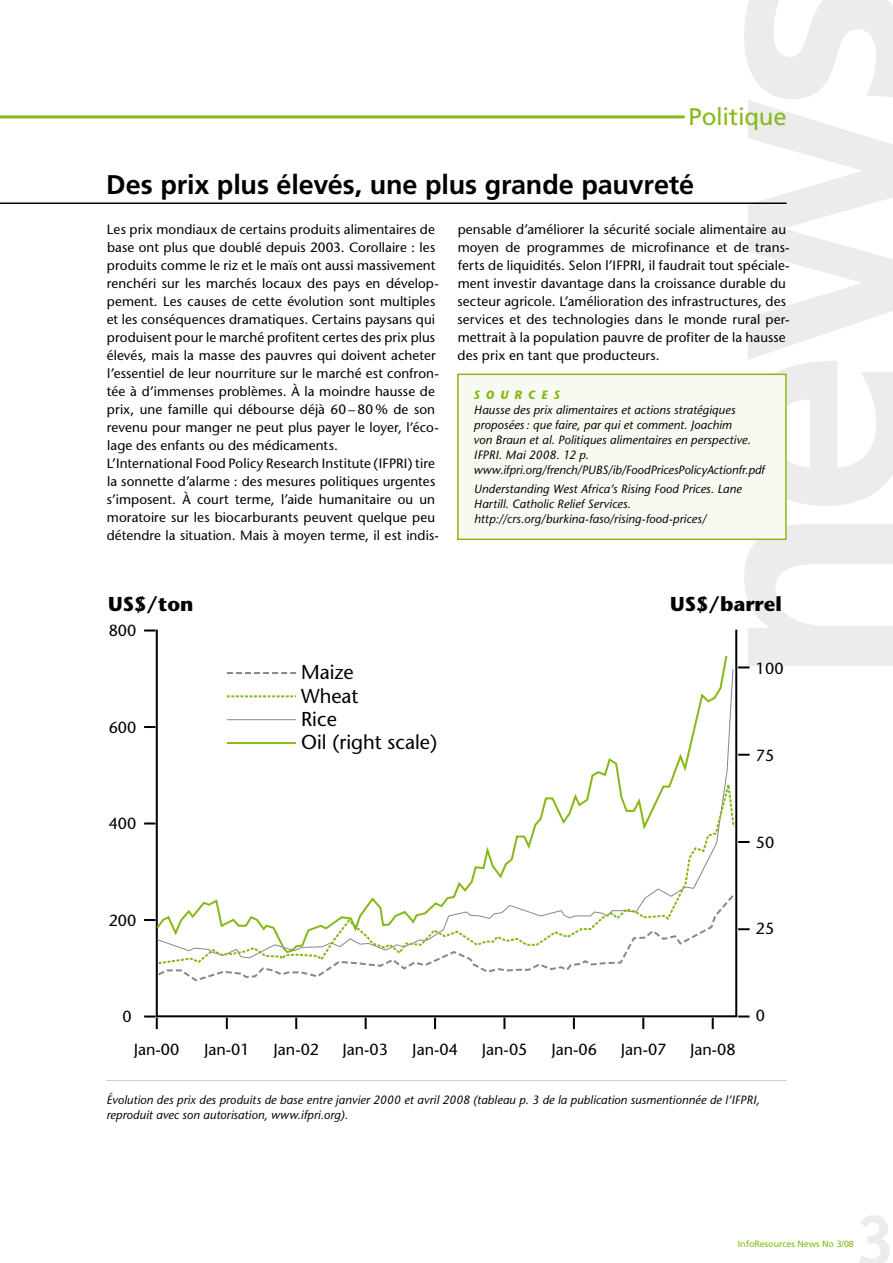
<style>
.page{position:relative;width:893px;height:1263px;background:#fff}
.page>*{position:absolute;margin:0;border:0;box-sizing:border-box;transform-origin:0 0}
.t1{font:700 27px "Frutiger";letter-spacing:-.005em;color:#000}
.t2{font:24px "Frutiger";letter-spacing:-.01em;color:#86b918}
.t3{font:20.1px/23.4px "Stone Sans";color:#000}
.t4{font:700 20.1px "Stone Sans";color:#000}
.t5{font:16.05px "Stone Sans";color:#000}
.t6{font:13.5px/18px "Stone Sans";letter-spacing:.005em;color:#000}
.t7{font:italic 12px/15px "Stone Sans";letter-spacing:.005em;color:#000}
.t8{font:italic 700 12px "Stone Sans";letter-spacing:.5em;color:#86b918}
.t9{font:9px "Frutiger";letter-spacing:-.01em;color:#86b918}
</style>
<div class="page">
<svg style="left:744px;top:0;width:149px;height:506px"></svg>
<div style="left:458px;top:374px;width:328px;height:165px;background:#f8faf2"></div>
<div style="left:457px;top:374px;width:330px;height:166px;border:2px solid #86b918"></div>
<hr style="left:0;top:202px;width:787px;height:2px;background:#000">
<svg style="left:226px;top:1018px;width:2px;height:11px"></svg>
<svg style="left:295px;top:1018px;width:2px;height:11px"></svg>
<svg style="left:365px;top:1018px;width:2px;height:11px"></svg>
<svg style="left:434px;top:1018px;width:2px;height:11px"></svg>
<svg style="left:503px;top:1018px;width:2px;height:11px"></svg>
<svg style="left:573px;top:1018px;width:2px;height:11px"></svg>
<svg style="left:642px;top:1018px;width:2px;height:11px"></svg>
<svg style="left:712px;top:1018px;width:2px;height:11px"></svg>
<svg style="left:144px;top:1015px;width:14px;height:14px"></svg>
<svg style="left:144px;top:919px;width:10px;height:2px"></svg>
<svg style="left:144px;top:822px;width:10px;height:2px"></svg>
<svg style="left:144px;top:726px;width:10px;height:2px"></svg>
<svg style="left:144px;top:629px;width:12px;height:2px"></svg>
<svg style="left:738px;top:1015px;width:12px;height:2px"></svg>
<svg style="left:738px;top:928px;width:12px;height:2px"></svg>
<svg style="left:738px;top:841px;width:12px;height:2px"></svg>
<svg style="left:738px;top:754px;width:12px;height:2px"></svg>
<svg style="left:738px;top:524px;width:155px;height:144px"></svg>
<svg style="left:156px;top:668px;width:578px;height:106px"></svg>
<svg style="left:156px;top:774px;width:580px;height:119px"></svg>
<svg style="left:156px;top:893px;width:580px;height:89px"></svg>
<svg style="left:227px;top:672px;width:69px;height:2px"></svg>
<svg style="left:227px;top:695px;width:69px;height:2px"></svg>
<hr style="left:227px;top:719px;width:69px;height:1px;background:#87888a">
<hr style="left:227px;top:742px;width:69px;height:2px;background:#86b918">
<hr style="left:106px;top:1080px;width:681px;height:1px;background:#cfd0d2">
<hr style="left:0;top:115px;width:685px;height:3px;background:#86b918">
<h2 class="t2" style="left:689px;top:103px;width:100px">Politique</h2>
<h1 class="t1" style="left:106px;top:169px;width:589px">Des prix plus élevés, une plus grande pauvreté</h1>
<p class="t6" style="left:107px;top:220px;width:334px">Les prix mondiaux de certains produits alimentaires de base ont plus que doublé depuis 2003. Corollaire : les produits comme le riz et le maïs ont aussi massivement renchéri sur les marchés locaux des pays en dévelop&shy;pement. Les causes de cette évolution sont multiples et les conséquences dramatiques. Certains paysans qui produisent pour le marché profitent certes des prix plus élevés, mais la masse des pauvres qui doivent acheter l’essentiel de leur nourriture sur le marché est confron&shy;tée à d’immenses problèmes. À la moindre hausse de prix, une famille qui débourse déjà 60 – 80 % de son revenu pour manger ne peut plus payer le loyer, l’éco&shy;lage des enfants ou des médicaments.<br>L’International Food Policy Research Institute (IFPRI) tire la sonnette d’alarme : des mesures politiques urgentes s’imposent. À court terme, l’aide humanitaire ou un moratoire sur les biocarburants peuvent quelque peu détendre la situation. Mais à moyen terme, il est indis-</p>
<p class="t6" style="left:458px;top:220px;width:334px">pensable d’améliorer la sécurité sociale alimentaire au moyen de programmes de microfinance et de trans&shy;ferts de liquidités. Selon l’IFPRI, il faudrait tout spéciale&shy;ment investir davantage dans la croissance durable du secteur agricole. L’amélioration des infrastructures, des services et des technologies dans le monde rural per&shy;mettrait à la population pauvre de profiter de la hausse des prix en tant que producteurs.</p>
<p class="t8" style="left:474px;top:388px;width:88px">SOURCES</p>
<p class="t7" style="left:474px;top:402px;width:292px">Hausse des prix alimentaires et actions stratégiques proposées : que faire, par qui et comment. Joachim<br>von Braun et al. Politiques alimentaires en perspective.<br>IFPRI. Mai 2008. 12 p. www.ifpri.org/french/PUBS/ib/FoodPricesPolicyActionfr.pdf</p>
<p class="t7" style="left:474px;top:481px;width:270px">Understanding West Africa’s Rising Food Prices. Lane<br>Hartill. Catholic Relief Services. http://crs.org/burkina-faso/rising-food-prices/</p>
<h3 class="t4" style="left:108px;top:591px;width:87px">US$/ton</h3>
<h3 class="t4" style="left:670px;top:591px;width:113px">US$/barrel</h3>
<p class="t5" style="left:109px;top:621px;width:29px">800</p>
<p class="t5" style="left:109px;top:718px;width:29px">600</p>
<p class="t5" style="left:109px;top:814px;width:29px">400</p>
<p class="t5" style="left:109px;top:911px;width:29px">200</p>
<h3 class="t3" style="left:301px;top:660px;width:138px">Maize<br>Wheat<br>Rice<br>Oil (right scale)</h3>
<p class="t5" style="left:756px;top:659px;width:29px">100</p>
<p class="t5" style="left:756px;top:746px;width:20px">75</p>
<p class="t5" style="left:756px;top:832px;width:20px">50</p>
<p class="t5" style="left:756px;top:919px;width:20px">25</p>
<p class="t5" style="left:123px;top:1007px;width:11px">0</p>
<p class="t5" style="left:134px;top:1040px;width:47px">Jan-00</p>
<p class="t5" style="left:204px;top:1040px;width:47px">Jan-01</p>
<p class="t5" style="left:274px;top:1040px;width:47px">Jan-02</p>
<p class="t5" style="left:342px;top:1040px;width:47px">Jan-03</p>
<p class="t5" style="left:412px;top:1040px;width:47px">Jan-04</p>
<p class="t5" style="left:482px;top:1040px;width:47px">Jan-05</p>
<p class="t5" style="left:551px;top:1040px;width:47px">Jan-06</p>
<p class="t5" style="left:621px;top:1040px;width:47px">Jan-07</p>
<p class="t5" style="left:690px;top:1040px;width:47px">Jan-08</p>
<p class="t5" style="left:756px;top:1006px;width:11px">0</p>
<p class="t7" style="left:106px;top:1093px;width:655px;line-height:14.4px">Évolution des prix des produits de base entre janvier 2000 et avril 2008 (tableau p. 3 de la publication susmentionnée de l’IFPRI, reproduit avec son autorisation, www.ifpri.org).</p>
<p class="t9" style="left:738px;top:1238px;width:118px">InfoResources News No 3/08</p>
</div>
